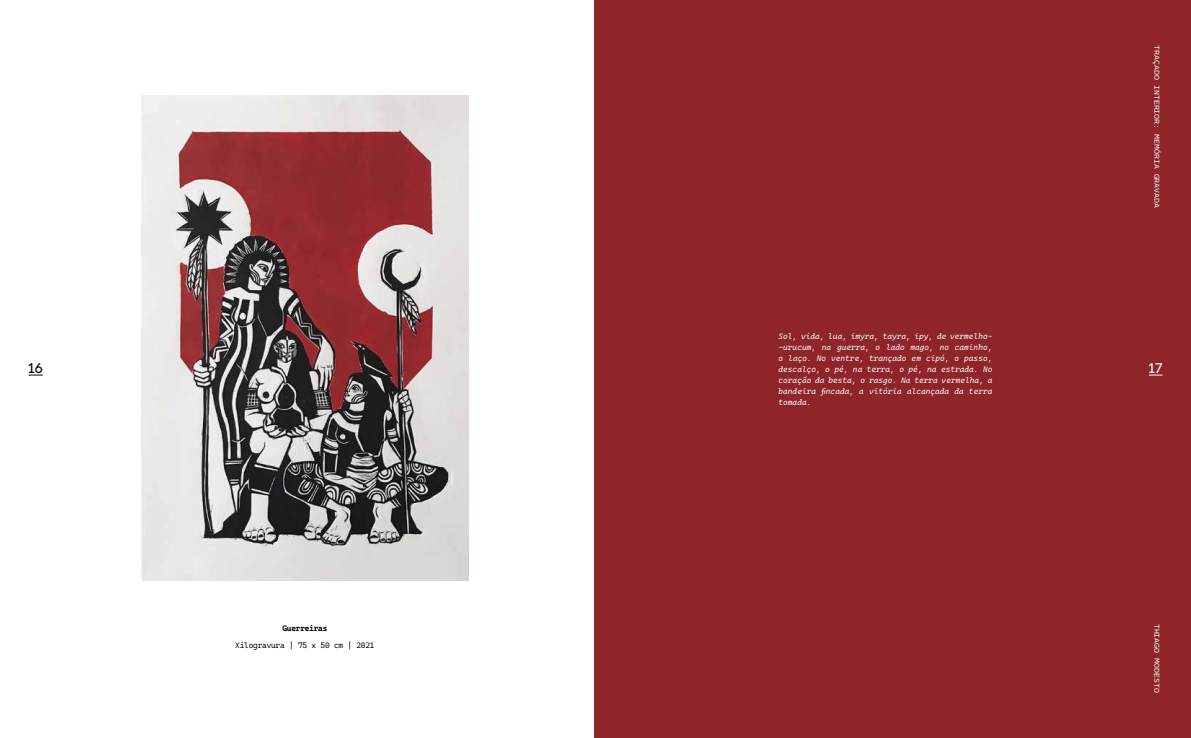
<style>
.page{position:relative;width:1191px;height:738px;background:#fff}
.page>*{position:absolute;margin:0;border:0;box-sizing:border-box;transform-origin:0 0}
.t1{font:500 14px "Rig Sans";color:#fff}
.t2{font:500 14px "Rig Sans";color:#000}
.t3{font:italic 8px/11px "Cascadia Mono";color:#fff;text-align:justify}
.t4{font:8px "Cascadia Mono";letter-spacing:-.025em;color:#000}
.t5{font:7px "Cascadia Mono";color:#fff;scale:1.2 1}
</style>
<div class="page">
<div style="left:594px;top:0;width:597px;height:737px;background:#8f2529"></div>
<svg style="left:1149px;top:374px;width:13px;height:1px"></svg>
<svg style="left:29px;top:374px;width:14px;height:1px"></svg>
<img style="left:141px;top:95px;width:327px;height:485px">
<h1 class="t2" style="left:29px;top:360px;width:16px">16</h1>
<p class="t4" style="left:282px;top:621px;width:47px">Guerreiras</p>
<p class="t4" style="left:235px;top:639px;width:141px">Xilogravura | 75 x 50 cm | 2021</p>
<p class="t3" style="left:778px;top:330px;width:215px">Sol, vida, lua, imyra, tayra, ipy, de vermelho--urucum, na guerra, o lado mago, no caminho, o laço. No ventre, trançado em cipó, o passo, descalço, o pé, na terra, o pé, na estrada. No coração da besta, o rasgo. Na terra vermelha, a bandeira fincada, a vitória alcançada da terra tomada.</p>
<p class="t5" style="left:1162px;top:45px;width:137px;rotate:90deg">TRAÇADO INTERIOR: MEMÓRIA GRAVADA</p>
<h1 class="t1" style="left:1149px;top:360px;width:15px">17</h1>
<p class="t5" style="left:1162px;top:623px;width:59px;rotate:90deg">THIAGO MODESTO</p>
</div>
